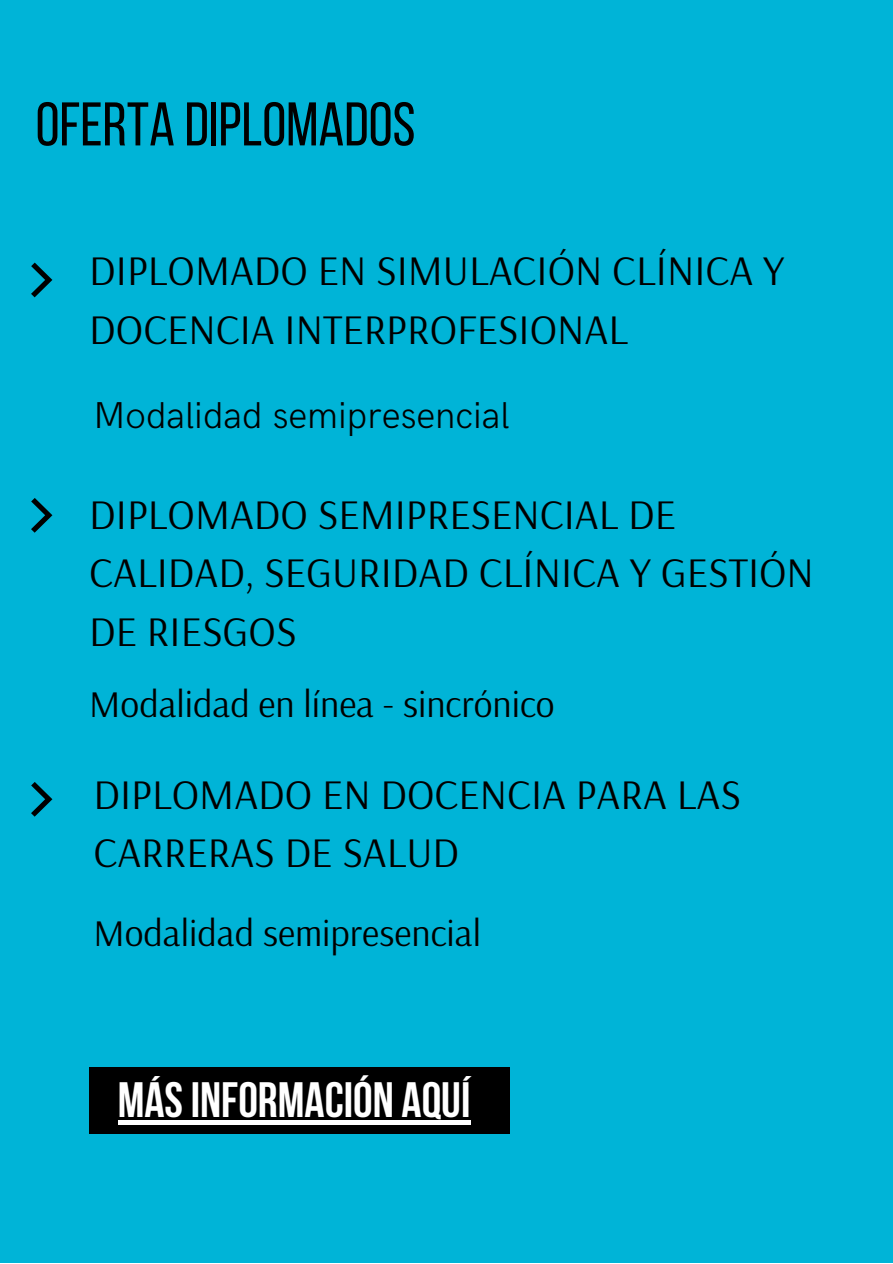
<style>
.page{position:relative;width:893px;height:1264px;background:#fff}
.page>*{position:absolute;margin:0;border:0;box-sizing:border-box;transform-origin:0 0}
.t1{font:61.5px "Bebas Neue";color:#000}
.t2{font:700 49.5px "Bebas Neue";color:#fff}
.t3{font:42px/58.5px "Arsenal";color:#000}
.t4{font:37.5px "Arsenal";color:#000}
.t5{font:300 37.5px "HK Grotesk";color:#000}
</style>
<div class="page">
<div style="left:0;top:0;width:892px;height:1262px;background:#00b4d7"></div>
<svg style="left:31px;top:262px;width:21px;height:35px"></svg>
<div style="left:89px;top:1067px;width:420px;height:66px;background:#000"></div>
<hr style="left:118px;top:1120px;width:352px;height:4px;background:#fff">
<svg style="left:31px;top:782px;width:21px;height:34px"></svg>
<svg style="left:31px;top:498px;width:21px;height:34px"></svg>
<p class="t1" style="left:36px;top:99px;width:381px">OFERTA DIPLOMADOS</p>
<p class="t3" style="left:89px;top:240px;width:696px">DIPLOMADO EN SIMULACIÓN CLÍNICA Y</p>
<p class="t3" style="left:89px;top:299px;width:540px">DOCENCIA INTERPROFESIONAL</p>
<p class="t5" style="left:93px;top:394px;width:417px">Modalidad semipresencial</p>
<p class="t3" style="left:89px;top:484px;width:588px">DIPLOMADO SEMIPRESENCIAL DE</p>
<p class="t3" style="left:89px;top:542px;width:726px">CALIDAD, SEGURIDAD CLÍNICA Y GESTIÓN</p>
<p class="t3" style="left:89px;top:601px;width:209px">DE RIESGOS</p>
<p class="t4" style="left:89px;top:679px;width:467px">Modalidad en línea - sincrónico</p>
<p class="t3" style="left:93px;top:763px;width:649px">DIPLOMADO EN DOCENCIA PARA LAS<br>CARRERAS DE SALUD</p>
<p class="t4" style="left:93px;top:908px;width:389px">Modalidad semipresencial</p>
<p class="t2" style="left:118px;top:1079px;width:354px">MÁSINFORMACIÓN AQUÍ</p>
</div>
